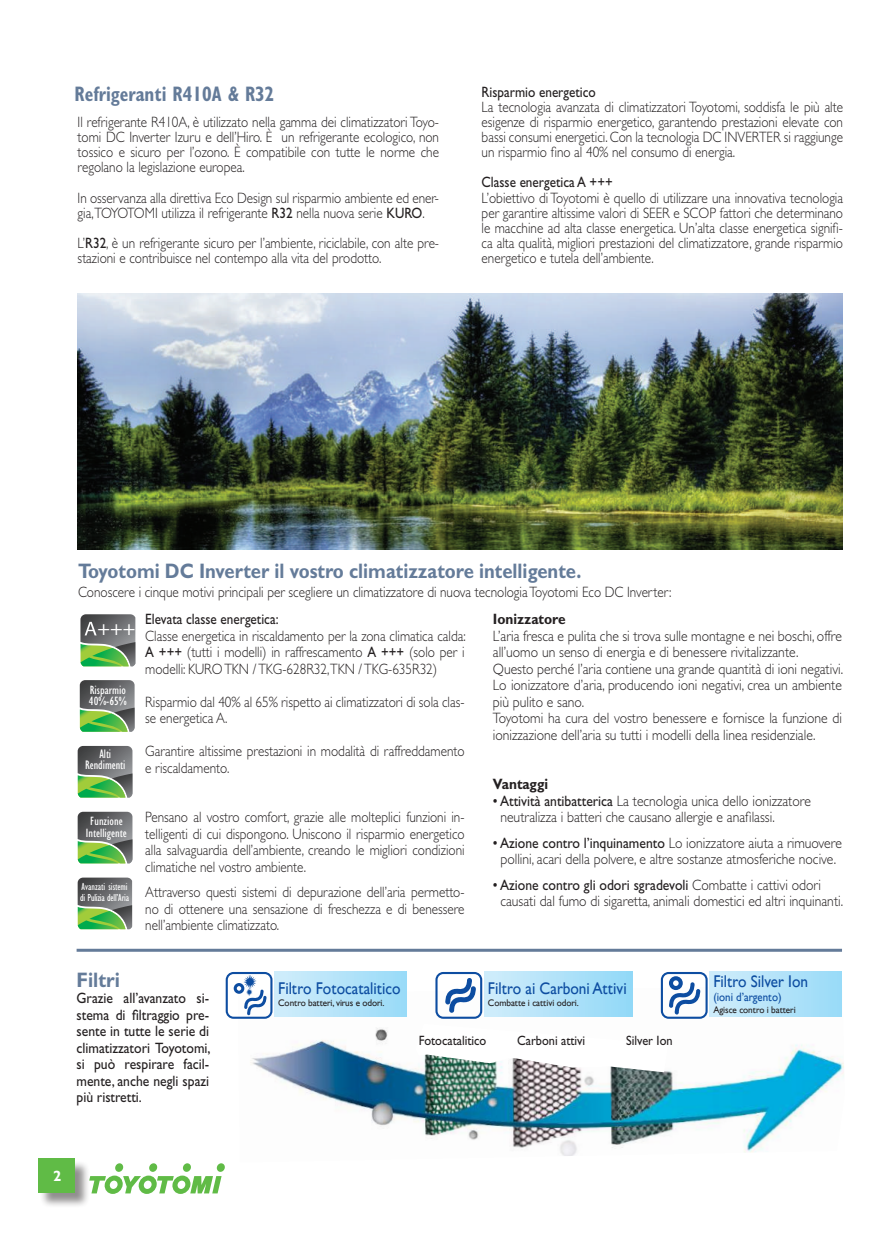
<style>
.page{position:relative;width:893px;height:1234px;background:#fff}
.page>*{position:absolute;margin:0;border:0;box-sizing:border-box;transform-origin:0 0}
.t1{font:700 21px "Gill Sans";color:#647b99;scale:.88 1}
.t2{font:700 condensed 21px "Gill Sans";color:#647b99;scale:.88 1}
.t3{font:700 21px "Gill Sans";color:#647b99;scale:.91 1}
.t4{font:20.1px "Myriad Pro";color:#fff;scale:1.05 1}
.t5{font:16.95px "Gill Sans Hel";color:#0d4da1;scale:.9 1}
.t6{font:300 15px/15px "Gill Sans";color:#231f20;text-align:justify;scale:.88 1}
.t7{font:300 15px/16.5px "Gill Sans";color:#231f20;scale:.91 1}
.t8{font:15px/16.5px "Gill Sans";color:#231f20;text-align:justify;scale:.91 1}
.t9{font:15px "Gill Sans";color:#231f20;scale:.88 1}
.t10{font:700 15px "Gill Sans";color:#231f20;scale:.91 1}
.t11{font:700 15px "Gill Sans";color:#fff}
.t12{font:13.5px "Gill Sans";color:#231f20;scale:.91 1}
.t13{font:condensed 12.75px/10.5px "Gill Sans";color:#fff;text-align:center}
.t14{font:condensed 12.45px/11.7px "Gill Sans";color:#fff;scale:1.05 1}
.t15{font:12.15px "Gill Sans Hel";color:#0d4da1;scale:.9 1}
.t16{font:condensed 10.5px/10.5px "Gill Sans";letter-spacing:-.005em;color:#fff;scale:.95 1}
.t17{font:9.75px "Gill Sans Hel";letter-spacing:-.01em;color:#231f20;scale:.95 1}
.s1{font-weight:400}
</style>
<div class="page">
<svg style="left:115px;top:1162px;width:8px;height:9px"></svg>
<svg style="left:149px;top:1162px;width:8px;height:9px"></svg>
<svg style="left:90px;top:1175px;width:132px;height:18px"></svg>
<svg style="left:183px;top:1162px;width:8px;height:9px"></svg>
<svg style="left:217px;top:1162px;width:8px;height:9px"></svg>
<div style="left:39px;top:1159px;width:51px;height:49px;background:#231f20;opacity:.5"></div>
<div style="left:38px;top:1158px;width:36px;height:34px;background:#60bb46"></div>
<img style="left:238px;top:985px;width:606px;height:171px">
<svg style="left:226px;top:972px;width:46px;height:46px"></svg>
<div style="left:275px;top:971px;width:131px;height:45px;background:linear-gradient(to right,#d0edfb,#99daf8)"></div>
<svg style="left:415px;top:971px;width:293px;height:100px"></svg>
<div style="left:710px;top:971px;width:131px;height:45px;background:linear-gradient(to right,#d0edfb,#99dbf8)"></div>
<svg style="left:80px;top:680px;width:55px;height:51px;background:#698664"></svg>
<svg style="left:78px;top:811px;width:54px;height:52px;background:#6a8765"></svg>
<svg style="left:80px;top:614px;width:55px;height:52px;background:#6d8a68"></svg>
<svg style="left:78px;top:745px;width:54px;height:52px;background:#6a8766"></svg>
<svg style="left:78px;top:877px;width:54px;height:52px;background:#698764"></svg>
<img style="left:78px;top:294px;width:765px;height:255px">
<hr style="left:77px;top:948px;width:765px;height:3px;background:#647b99">
<h1 class="t2" style="left:74px;top:81px;width:229px">Refrigeranti R410A &amp; R32</h1>
<p class="t6" style="left:78px;top:115px;width:412px">Il refrigerante R410A, è utilizzato nella gamma dei climatizzatori Toyo&shy;tomi DC Inverter Izuru e dell’Hiro. È un refrigerante ecologico, non tossico e sicuro per l’ozono. È compatibile con tutte le norme che regolano la legislazione europea.</p>
<p class="t6" style="left:78px;top:190px;width:412px">In osservanza alla direttiva Eco Design sul risparmio ambiente ed ener&shy;gia,TOYOTOMI utilizza il refrigerante <span class="s1">R32</span> nella nuova serie <span class="s1">KURO</span>.</p>
<p class="t6" style="left:78px;top:235px;width:412px">L’<span class="s1">R32</span>, è un refrigerante sicuro per l’ambiente, riciclabile, con alte pre&shy;stazioni e contribuisce nel contempo alla vita del prodotto.</p>
<p class="t9" style="left:482px;top:84px;width:131px">Risparmio energetico</p>
<p class="t6" style="left:482px;top:100px;width:412px">La tecnologia avanzata di climatizzatori Toyotomi, soddisfa le più alte esigenze di risparmio energetico, garantendo prestazioni elevate con bassi consumi energetici. Con la tecnologia DC INVERTER si raggiunge un risparmio fino al 40% nel consumo di energia.</p>
<p class="t9" style="left:482px;top:174px;width:150px">Classe energetica A +++</p>
<p class="t6" style="left:482px;top:190px;width:412px">L’obiettivo di Toyotomi è quello di utilizzare una innovativa tecnologia per garantire altissime valori di SEER e SCOP fattori che determinano le macchine ad alta classe energetica. Un’alta classe energetica signifi&shy;ca alta qualità, migliori prestazioni del climatizzatore, grande risparmio energetico e tutela dell’ambiente.</p>
<h1 class="t1" style="left:78px;top:558px;width:573px">Toyotomi DC Inverter il vostro climatizzatore intelligente.</h1>
<p class="t6" style="left:78px;top:584px;width:676px">Conoscere i cinque motivi principali per scegliere un climatizzatore di nuova tecnologia Toyotomi Eco DC Inverter:</p>
<p class="t9" style="left:145px;top:610px;width:153px">Elevata classe energetica:</p>
<p class="t6" style="left:145px;top:627px;width:366px;line-height:16.5px">Classe energetica in riscaldamento per la zona climatica calda:<br><span class="s1">A +++</span> (tutti i modelli) in raffrescamento <span class="s1">A +++</span> (solo per i modelli: KURO TKN / TKG-628R32,TKN / TKG-635R32)</p>
<p class="t6" style="left:145px;top:693px;width:364px;line-height:16.5px">Risparmio dal 40% al 65% rispetto ai climatizzatori di sola clas&shy;se energetica A.</p>
<p class="t6" style="left:145px;top:742px;width:364px;line-height:16.5px">Garantire altissime prestazioni in modalità di raffreddamento e riscaldamento.</p>
<p class="t6" style="left:145px;top:808px;width:364px;line-height:16.5px">Pensano al vostro comfort, grazie alle molteplici funzioni in&shy;telligenti di cui dispongono. Uniscono il risparmio energetico alla salvaguardia dell’ambiente, creando le migliori condizioni climatiche nel vostro ambiente.</p>
<p class="t6" style="left:145px;top:883px;width:364px;line-height:16.5px">Attraverso questi sistemi di depurazione dell’aria permetto&shy;no di ottenere una sensazione di freschezza e di benessere nell’ambiente climatizzato.</p>
<p class="t10" style="left:493px;top:610px;width:82px">Ionizzatore</p>
<p class="t7" style="left:493px;top:627px;width:386px">L’aria fresca e pulita che si trova sulle montagne e nei boschi, offre all’uomo un senso di energia e di benessere rivitalizzante.<br>Questo perché l’aria contiene una grande quantità di ioni negativi.<br>Lo ionizzatore d’aria, producendo ioni negativi, crea un ambiente più pulito e sano.<br>Toyotomi ha cura del vostro benessere e fornisce la funzione di ionizzazione dell’aria su tutti i modelli della linea residenziale.</p>
<p class="t10" style="left:493px;top:775px;width:62px">Vantaggi</p>
<p class="t7" style="left:500px;top:792px;width:343px;text-indent:-8px"><span class="s1">• Attività antibatterica</span> La tecnologia unica dello ionizzatore neutralizza i batteri che causano allergie e anafilassi.</p>
<p class="t7" style="left:493px;top:834px;width:385px;text-align:center"><span class="s1">• Azione contro l’inquinamento</span> Lo ionizzatore aiuta a rimuovere pollini, acari della polvere, e altre sostanze atmosferiche nocive.</p>
<p class="t7" style="left:500px;top:876px;width:378px;text-indent:-8px"><span class="s1">• Azione contro gli odori sgradevoli</span> Combatte i cattivi odori causati dal fumo di sigaretta, animali domestici ed altri inquinanti.</p>
<h2 class="t4" style="left:98px;top:616px;width:38px">+++</h2>
<p class="t14" style="left:89px;top:683px;width:38px">Risparmio<br>40%-65%</p>
<p class="t13" style="left:85px;top:749px;width:42px">Alti<br>Rendimenti</p>
<p class="t14" style="left:86px;top:815px;width:41px;text-align:center">Funzione<br>Intelligente</p>
<p class="t16" style="left:80px;top:881px;width:53px">Avanzati sistemi di Pulizia dell’Aria</p>
<h1 class="t3" style="left:77px;top:967px;width:49px">Filtri</h1>
<p class="t8" style="left:77px;top:989px;width:149px">Grazie all’avanzato si&shy;stema di filtraggio pre&shy;sente in tutte le serie di climatizzatori Toyotomi, si può respirare facil&shy;mente, anche negli spazi più ristretti.</p>
<p class="t5" style="left:278px;top:978px;width:138px">Filtro Fotocatalitico</p>
<p class="t17" style="left:278px;top:997px;width:113px">Contro batteri, virus e odori.</p>
<p class="t5" style="left:488px;top:978px;width:156px">Filtro ai Carboni Attivi</p>
<p class="t17" style="left:488px;top:997px;width:97px">Combatte i cattivi odori.</p>
<p class="t12" style="left:419px;top:1032px;width:76px">Fotocatalitico</p>
<p class="t12" style="left:517px;top:1032px;width:76px">Carboni attivi</p>
<p class="t12" style="left:626px;top:1032px;width:52px">Silver Ion</p>
<p class="t5" style="left:713px;top:972px;width:107px">Filtro Silver Ion</p>
<p class="t15" style="left:713px;top:989px;width:77px">(ioni d’argento)</p>
<p class="t17" style="left:713px;top:1004px;width:88px">Agisce contro i batteri</p>
<p class="t11" style="left:53px;top:1166px;width:10px">2</p>
</div>
